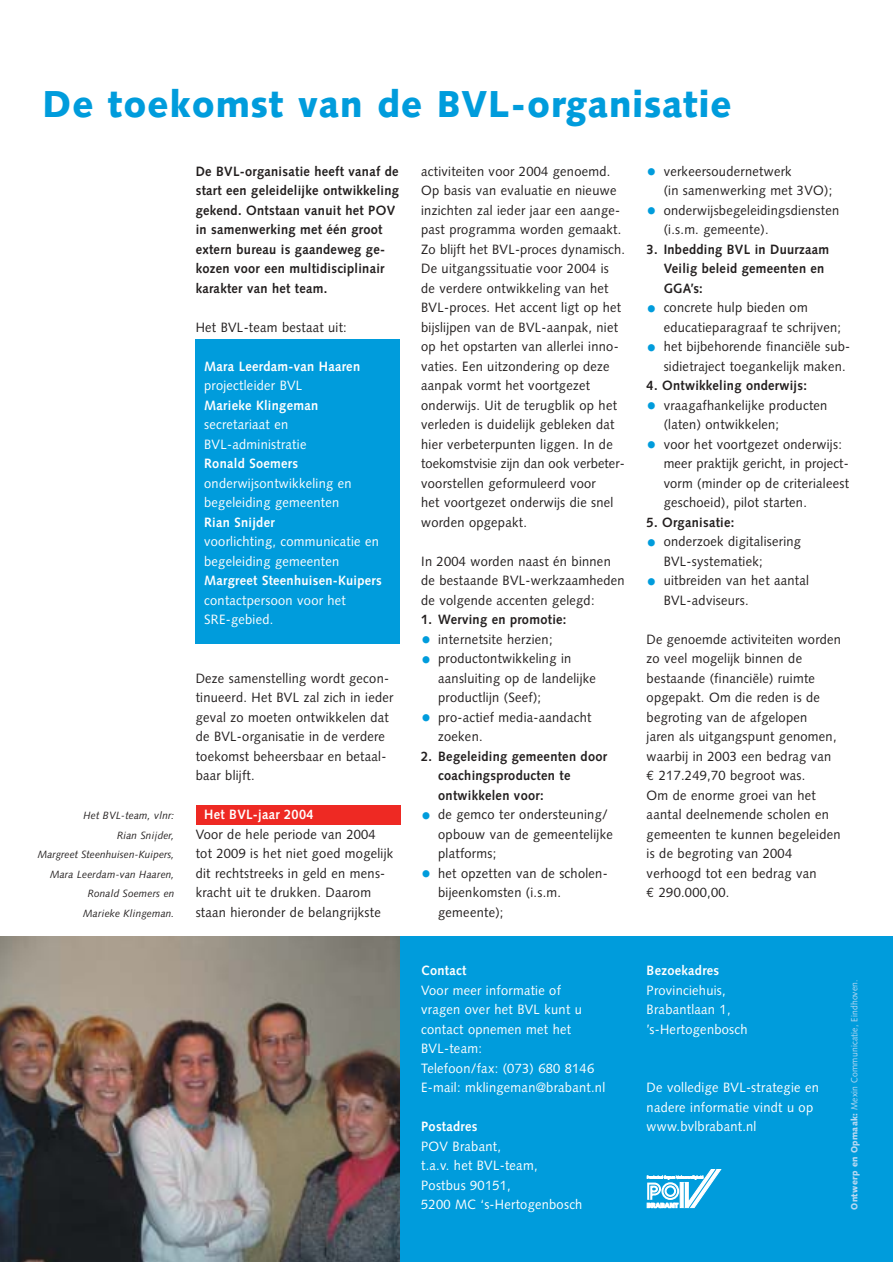
<style>
.page{position:relative;width:893px;height:1262px;background:#fff}
.page>*{position:absolute;margin:0;border:0;box-sizing:border-box;transform-origin:0 0}
.t1{font:900 37.5px "Syntax";letter-spacing:.025em;color:#009cdc;scale:.95 1}
.t2{font:13.5px/19.5px "Syntax";letter-spacing:.02em;color:#231f1f;scale:.95 1}
.t3{font:13.5px/19.5px "Syntax";letter-spacing:.02em;color:#fff;scale:.95 1}
.t4{font:700 13.5px/19.5px "Syntax";letter-spacing:.02em;color:#231f1f;scale:.95 1}
.t5{font:700 13.5px "Syntax";letter-spacing:.02em;color:#fff;scale:.95 1}
.t6{font:italic 10.5px/19.5px "Syntax";letter-spacing:.02em;color:#231f1f;text-align:right;scale:.95 1}
.t7{font:9px "Syntax";letter-spacing:.02em;color:#b8d8f2;scale:.95 1}
.s1{font-size:21px;color:#009cdc}
.s2{font-family:"Euro Mono"}
.s3{font-weight:900}
</style>
<div class="page">
<div style="left:196px;top:805px;width:204px;height:20px;background:#ee2923"></div>
<div style="left:196px;top:339px;width:204px;height:305px;background:#009cdc"></div>
<div style="left:400px;top:936px;width:492px;height:325px;background:#009cdc"></div>
<img style="left:0;top:936px;width:400px;height:325px">
<svg style="left:646px;top:1169px;width:74px;height:39px"></svg>
<h1 class="t1" style="left:43px;top:89px;width:726px">De toekomst van de BVL-organisatie</h1>
<p class="t6" style="left:38px;top:807px;width:145px">Het BVL-team, vlnr:<br>Rian Snijder,<br>Margreet Steenhuisen-Kuipers,<br>Mara Leerdam-van Haaren,<br>Ronald Soemers en<br>Marieke Klingeman.</p>
<p class="t4" style="left:196px;top:162px;width:215px">De BVL-organisatie heeft vanaf de start een geleidelijke ontwikkeling gekend. Ontstaan vanuit het POV in samenwerking met één groot extern bureau is gaandeweg ge&shy;kozen voor een multidisciplinair karakter van het team.</p>
<p class="t2" style="left:196px;top:318px;width:161px">Het BVL-team bestaat uit:</p>
<p class="t5" style="left:204px;top:360px;width:166px">Mara Leerdam-van Haaren</p>
<p class="t3" style="left:204px;top:377px;width:105px">projectleider BVL</p>
<p class="t5" style="left:204px;top:399px;width:121px">Marieke Klingeman</p>
<p class="t3" style="left:204px;top:416px;width:109px">secretariaat en<br>BVL-administratie</p>
<p class="t5" style="left:204px;top:458px;width:100px">Ronald Soemers</p>
<p class="t3" style="left:204px;top:474px;width:157px">onderwijsontwikkeling en begeleiding gemeenten</p>
<p class="t5" style="left:204px;top:516px;width:76px">Rian Snijder</p>
<p class="t3" style="left:204px;top:533px;width:185px">voorlichting, communicatie en begeleiding gemeenten</p>
<p class="t5" style="left:204px;top:575px;width:188px">Margreet Steenhuisen-Kuipers</p>
<p class="t3" style="left:204px;top:591px;width:151px">contactpersoon voor het<br>SRE-gebied.</p>
<p class="t2" style="left:196px;top:669px;width:210px">Deze samenstelling wordt gecon&shy;tinueerd. Het BVL zal zich in ieder geval zo moeten ontwikkelen dat de BVL-organisatie in de verdere toekomst beheersbaar en betaal&shy;baar blijft.</p>
<p class="t5" style="left:204px;top:809px;width:117px">Het BVL-jaar 2004</p>
<p class="t2" style="left:196px;top:825px;width:209px">Voor de hele periode van 2004 tot 2009 is het niet goed mogelijk dit rechtstreeks in geld en mens&shy;kracht uit te drukken. Daarom staan hieronder de belangrijkste</p>
<p class="t2" style="left:421px;top:162px;width:216px">activiteiten voor 2004 genoemd.<br>Op basis van evaluatie en nieuwe inzichten zal ieder jaar een aange&shy;past programma worden gemaakt.<br>Zo blijft het BVL-proces dynamisch.<br>De uitgangssituatie voor 2004 is de verdere ontwikkeling van het<br>BVL-proces. Het accent ligt op het bijslijpen van de BVL-aanpak, niet op het opstarten van allerlei inno&shy;vaties. Een uitzondering op deze aanpak vormt het voortgezet onderwijs. Uit de terugblik op het verleden is duidelijk gebleken dat hier verbeterpunten liggen. In de toekomstvisie zijn dan ook verbeter&shy;voorstellen geformuleerd voor<br>het voortgezet onderwijs die snel worden opgepakt.</p>
<p class="t2" style="left:421px;top:552px;width:216px">In 2004 worden naast én binnen de bestaande BVL-werkzaamheden de volgende accenten gelegd:</p>
<p class="t4" style="left:421px;top:611px;width:154px">1. Werving en promotie:</p>
<p class="t2" style="left:421px;top:630px;width:140px"><span class="s1">•</span> internetsite herzien;</p>
<p class="t2" style="left:438px;top:650px;width:167px;text-indent:-17px"><span class="s1">•</span> productontwikkeling in aansluiting op de landelijke productlijn (Seef);</p>
<p class="t2" style="left:438px;top:708px;width:163px;text-indent:-17px"><span class="s1">•</span> pro-actief media-aandacht zoeken.</p>
<p class="t4" style="left:438px;top:747px;width:179px;text-indent:-17px">2. Begeleiding gemeenten door coachingsproducten te ontwikkelen voor:</p>
<p class="t2" style="left:438px;top:806px;width:185px;text-indent:-17px"><span class="s1">•</span> de gemco ter ondersteuning/ opbouw van de gemeentelijke platforms;</p>
<p class="t2" style="left:438px;top:864px;width:180px;text-indent:-17px"><span class="s1">•</span> het opzetten van de scholen&shy;bijeenkomsten (i.s.m. gemeente);</p>
<p class="t5" style="left:421px;top:965px;width:49px">Contact</p>
<p class="t3" style="left:421px;top:981px;width:195px">Voor meer informatie of<br>vragen over het BVL kunt u contact opnemen met het<br>BVL-team:<br>Telefoon/fax: (073) 680 8146<br>E-mail: mklingeman@brabant.nl</p>
<p class="t5" style="left:421px;top:1121px;width:61px">Postadres</p>
<p class="t3" style="left:421px;top:1137px;width:171px">POV Brabant,<br>t.a.v. het BVL-team,<br>Postbus 90151,<br>5200 MC ‘s-Hertogenbosch</p>
<p class="t2" style="left:663px;top:162px;width:179px;text-indent:-17px"><span class="s1">•</span> verkeersoudernetwerk<br>(in samenwerking met 3VO);</p>
<p class="t2" style="left:663px;top:201px;width:186px;text-indent:-17px"><span class="s1">•</span> onderwijsbegeleidingsdiensten (i.s.m. gemeente).</p>
<p class="t4" style="left:663px;top:240px;width:176px;text-indent:-17px">3. Inbedding BVL in Duurzaam<br>Veilig beleid gemeenten en<br>GGA’s:</p>
<p class="t2" style="left:663px;top:299px;width:188px;text-indent:-17px"><span class="s1">•</span> concrete hulp bieden om educatieparagraaf te schrijven;</p>
<p class="t2" style="left:663px;top:338px;width:198px;text-indent:-17px"><span class="s1">•</span> het bijbehorende financiële sub&shy;sidietraject toegankelijk maken.</p>
<p class="t4" style="left:646px;top:377px;width:170px">4. Ontwikkeling onderwijs:</p>
<p class="t2" style="left:663px;top:396px;width:174px;text-indent:-17px"><span class="s1">•</span> vraagafhankelijke producten (laten) ontwikkelen;</p>
<p class="t2" style="left:663px;top:435px;width:196px;text-indent:-17px"><span class="s1">•</span> voor het voortgezet onderwijs: meer praktijk gericht, in project&shy;vorm (minder op de criterialeest geschoeid), pilot starten.</p>
<p class="t4" style="left:646px;top:513px;width:94px">5. Organisatie:</p>
<p class="t2" style="left:663px;top:533px;width:146px;text-indent:-17px"><span class="s1">•</span> onderzoek digitalisering<br>BVL-systematiek;</p>
<p class="t2" style="left:663px;top:572px;width:154px;text-indent:-17px"><span class="s1">•</span> uitbreiden van het aantal<br>BVL-adviseurs.</p>
<p class="t2" style="left:646px;top:630px;width:206px">De genoemde activiteiten worden zo veel mogelijk binnen de bestaande (financiële) ruimte opgepakt. Om die reden is de begroting van de afgelopen<br>jaren als uitgangspunt genomen, waarbij in 2003 een bedrag van <span class="s2">€</span> 217.249,70 begroot was.<br>Om de enorme groei van het aantal deelnemende scholen en gemeenten te kunnen begeleiden is de begroting van 2004 verhoogd tot een bedrag van<br><span class="s2">€</span> 290.000,00.</p>
<p class="t5" style="left:646px;top:965px;width:78px">Bezoekadres</p>
<p class="t3" style="left:646px;top:981px;width:108px">Provinciehuis,<br>Brabantlaan 1, ’s-Hertogenbosch</p>
<p class="t3" style="left:646px;top:1079px;width:183px">De volledige BVL-strategie en nadere informatie vindt u op www.bvlbrabant.nl</p>
<p class="t7" style="left:850px;top:1209px;width:244px;rotate:-90deg"><span class="s3">Ontwerp en Opmaak:</span> Mexin Communicatie, Eindhoven.</p>
</div>
